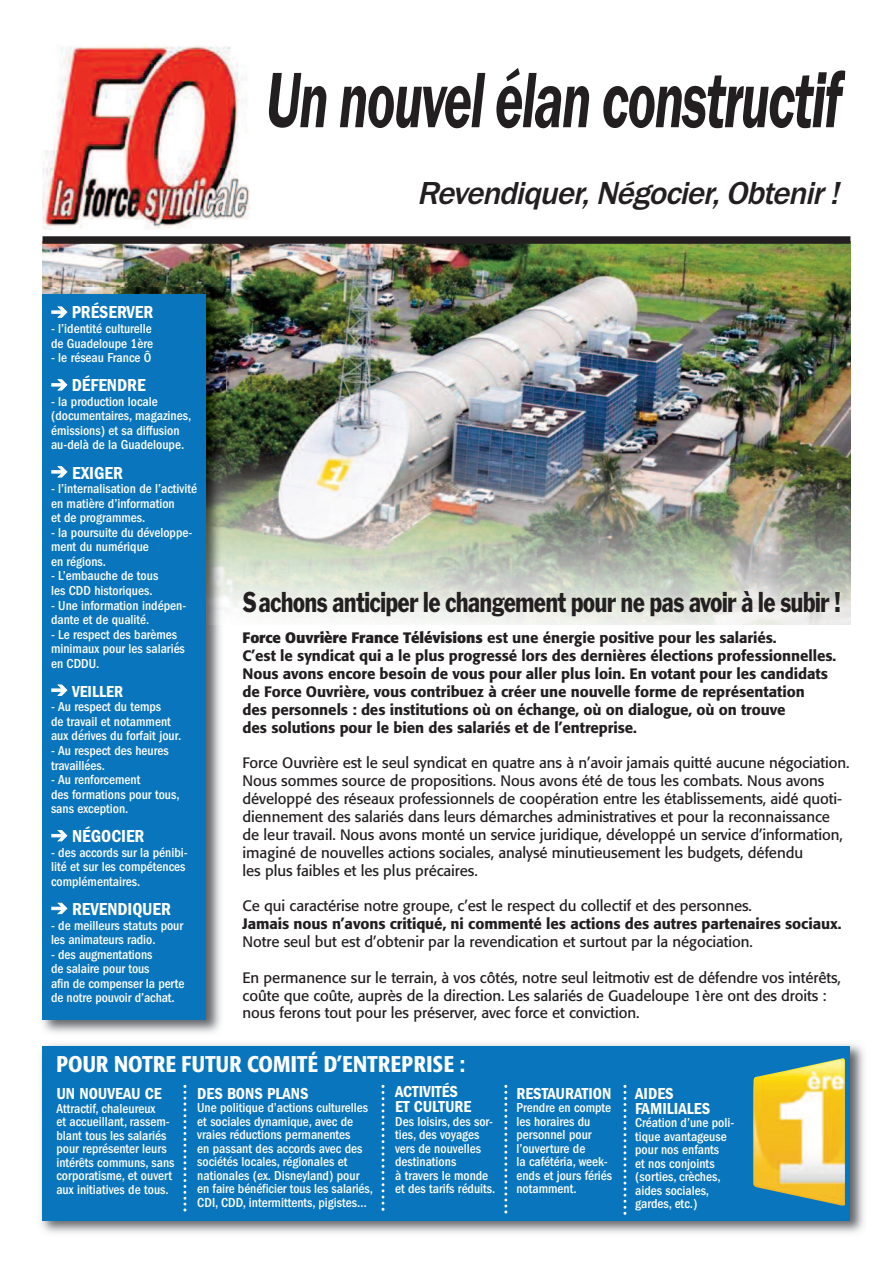
<style>
.page{position:relative;width:893px;height:1263px;background:#fff}
.page>*{position:absolute;margin:0;border:0;box-sizing:border-box;transform-origin:0 0}
.t1{font:italic 600 81.45px "Franklin Gothic Itc T";letter-spacing:-.03em;color:#231f20;scale:.66 1}
.t2{font:italic 500 33px "Franklin Gothic Itc T";color:#231f20}
.t3{font:30px "Franklin Gothic T";letter-spacing:-.035em;color:#231f20;scale:.8 1}
.t4{font:500 condensed 22.5px "Formata";color:#fff}
.t5{font:600 condensed 18px "Franklin Gothic";color:#fff}
.t6{font:600 condensed 16.5px/15px "Franklin Gothic";color:#fff}
.t7{font:15px/17.9px "Formata";letter-spacing:-.005em;color:#231f20}
.t8{font:500 15px/17.9px "Formata";letter-spacing:-.005em;color:#231f20}
.t9{font:500 condensed 13.5px/13.5px "Franklin Gothic";color:#fff}
.s1{font-family:"Menlo";font-weight:400;font-stretch:normal}
.s2{font-weight:700}
</style>
<div class="page">
<img style="left:43px;top:45px;width:207px;height:185px">
<img style="left:43px;top:244px;width:807px;height:381px">
<div style="left:43px;top:236px;width:807px;height:8px;background:#231f20"></div>
<img style="left:42px;top:288px;width:184px;height:745px">
<div style="left:43px;top:294px;width:163px;height:726px;background:#0975bc"></div>
<img style="left:41px;top:1044px;width:823px;height:189px">
<div style="left:43px;top:1046px;width:807px;height:174px;background:#0975bc"></div>
<svg style="left:183px;top:1085px;width:3px;height:126px"></svg>
<svg style="left:381px;top:1085px;width:3px;height:126px"></svg>
<svg style="left:623px;top:1085px;width:3px;height:130px"></svg>
<svg style="left:504px;top:1085px;width:3px;height:128px"></svg>
<img style="left:753px;top:1058px;width:92px;height:147px">
<h1 class="t1" style="left:266px;top:51px;width:874px">Un nouvel élan constructif</h1>
<h2 class="t2" style="left:417px;top:173px;width:428px">Revendiquer, Négocier, Obtenir !</h2>
<h3 class="t5" style="left:72px;top:306px;width:83px">PRÉSERVER</h3>
<p class="t9" style="left:51px;top:322px;width:103px;line-height:14.5px">- l’identité culturelle de Guadeloupe 1ère</p>
<p class="t9" style="left:51px;top:352px;width:102px">- le réseau France Ô</p>
<h3 class="t5" style="left:72px;top:379px;width:75px">DÉFENDRE</h3>
<p class="t9" style="left:51px;top:395px;width:142px;line-height:14.5px">- la production locale (documentaires, magazines, émissions) et sa diffusion au-delà de la Guadeloupe.</p>
<h3 class="t5" style="left:72px;top:466px;width:52px">EXIGER</h3>
<p class="t9" style="left:51px;top:482px;width:148px;line-height:14.5px">- l’internalisation de l’activité en matière d’information<br>et de programmes.</p>
<p class="t9" style="left:51px;top:526px;width:143px;line-height:14.5px">- la poursuite du développe&shy;ment du numérique<br>en régions.</p>
<p class="t9" style="left:51px;top:570px;width:109px;line-height:14.5px">- L’embauche de tous les CDD historiques.</p>
<p class="t9" style="left:51px;top:599px;width:137px;line-height:14.5px">- Une information indépen&shy;dante et de qualité.</p>
<p class="t9" style="left:51px;top:628px;width:135px;line-height:14.5px">- Le respect des barèmes minimaux pour les salari<span class="s1">́</span>es en CDDU.</p>
<p class="t6" style="left:72px;top:685px;width:52px">VEILLER</p>
<p class="t9" style="left:51px;top:701px;width:132px;line-height:14.5px">- Au respect du temps<br>de travail et notamment aux d<span class="s1">́</span>erives du forfait jour.</p>
<p class="t9" style="left:51px;top:744px;width:119px;line-height:14.5px">- Au respect des heures travaill<span class="s1">́</span>ees.</p>
<p class="t9" style="left:51px;top:773px;width:130px;line-height:14.5px">- Au renforcement<br>des formations pour tous, sans exception.</p>
<h3 class="t5" style="left:72px;top:830px;width:74px">NÉGOCIER</h3>
<p class="t9" style="left:51px;top:846px;width:138px;line-height:14.5px">- des accords sur la pénibi&shy;lité et sur les compétences complémentaires.</p>
<h3 class="t5" style="left:72px;top:903px;width:100px">REVENDIQUER</h3>
<p class="t9" style="left:51px;top:919px;width:134px;line-height:14.5px">- de meilleurs statuts pour les animateurs radio.</p>
<p class="t9" style="left:51px;top:948px;width:135px;line-height:14.5px">- des augmentations<br>de salaire pour tous<br>afin de compenser la perte de notre pouvoir d’achat.</p>
<h3 class="t3" style="left:243px;top:584px;width:749px">Sachons anticiper le changement pour ne pas avoir à le subir !</h3>
<p class="t8" style="left:243px;top:630px;width:595px"><span class="s2">Force Ouvrière France Télévisions</span> est une énergie positive pour les salariés.<br>C’est le syndicat qui a le plus progressé lors des dernières élections professionnelles.<br>Nous avons encore besoin de vous pour aller plus loin. En votant pour les candidats de Force Ouvrière, vous contribuez à créer une nouvelle forme de représentation<br>des personnels : des institutions où on échange, où on dialogue, où on trouve<br>des solutions pour le bien des salariés et de l’entreprise.</p>
<p class="t7" style="left:243px;top:755px;width:608px">Force Ouvrière est le seul syndicat en quatre ans à n’avoir jamais quitté aucune négociation.<br>Nous sommes source de propositions. Nous avons été de tous les combats. Nous avons développé des réseaux professionnels de coopération entre les établissements, aidé quoti&shy;diennement des salariés dans leurs démarches administratives et pour la reconnaissance de leur travail. Nous avons monté un service juridique, développé un service d’information, imaginé de nouvelles actions sociales, analysé minutieusement les budgets, défendu<br>les plus faibles et les plus précaires.</p>
<p class="t7" style="left:243px;top:898px;width:511px">Ce qui caractérise notre groupe, c’est le respect du collectif et des personnes.</p>
<p class="t8" style="left:243px;top:916px;width:600px">Jamais nous n’avons critiqué, ni commenté les actions des autres partenaires sociaux.</p>
<p class="t7" style="left:243px;top:934px;width:512px">Notre seul but est d’obtenir par la revendication et surtout par la négociation.</p>
<p class="t7" style="left:243px;top:970px;width:600px">En permanence sur le terrain, à vos côtés, notre seul leitmotiv est de défendre vos intérêts, coûte que coûte, auprès de la direction. Les salariés de Guadeloupe 1ère ont des droits : nous ferons tout pour les préserver, avec force et conviction.</p>
<h3 class="t4" style="left:56px;top:1055px;width:410px">POUR NOTRE FUTUR COMITÉ D’ENTREPRISE :</h3>
<p class="t6" style="left:56px;top:1087px;width:107px">UN NOUVEAU CE</p>
<p class="t9" style="left:56px;top:1102px;width:120px">Attractif, chaleureux<br>et accueillant, rassem&shy;blant tous les salariés pour représenter leurs intérêts communs, sans corporatisme, et ouvert aux initiatives de tous.</p>
<p class="t6" style="left:395px;top:1086px;width:78px">ACTIVITÉS<br>ET CULTURE</p>
<p class="t9" style="left:395px;top:1116px;width:102px">Des loisirs, des sor&shy;ties, des voyages vers de nouvelles destinations<br>à travers le monde et des tarifs réduits.</p>
<p class="t6" style="left:197px;top:1087px;width:113px">DES BONS PLANS</p>
<p class="t9" style="left:197px;top:1102px;width:177px">Une politique d’actions culturelles et sociales dynamique, avec de vraies réductions permanentes<br>en passant des accords avec des sociétés locales, régionales et nationales (ex. Disneyland) pour en faire bénéficier tous les salariés, CDI, CDD, intermittents, pigistes…</p>
<p class="t6" style="left:516px;top:1087px;width:97px">RESTAURATION</p>
<p class="t9" style="left:516px;top:1102px;width:97px">Prendre en compte les horaires du personnel pour l’ouverture de<br>la cafétéria, week&shy;ends et jours fériés notamment.</p>
<p class="t6" style="left:635px;top:1087px;width:77px">AIDES<br>FAMILIALES</p>
<p class="t9" style="left:635px;top:1117px;width:101px">Création d’une poli&shy;tique avantageuse pour nos enfants<br>et nos conjoints (sorties, crèches, aides sociales, gardes, etc.)</p>
</div>
